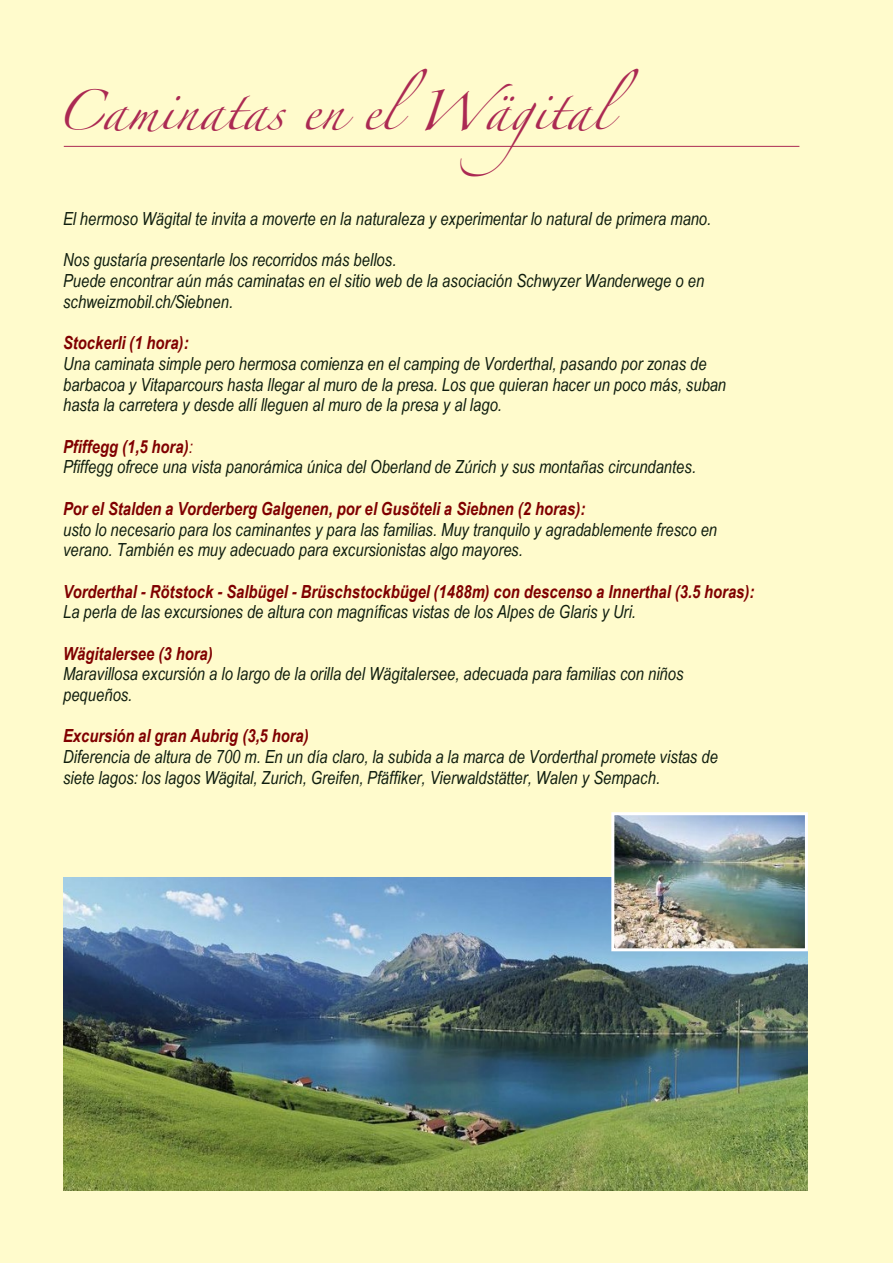
<style>
.page{position:relative;width:893px;height:1263px;background:#fffbcc}
.page>*{position:absolute;margin:0;border:0;box-sizing:border-box;transform-origin:0 0}
.t1{font:36px "Zapfino";color:#ab2953}
.t2{font:italic 18px/20.7px "Arial Narrow";letter-spacing:.005em;color:#0f1d0e}
.t3{font:italic 700 18px/20.5px "Arial Narrow";letter-spacing:.005em;color:#800000}
.s1{font-weight:700;color:#800000}
.s2{color:#800000}
.s3{font-weight:400;color:#0f1d0e}
</style>
<div class="page">
<hr style="left:64px;top:146px;width:735px;height:1px;background:#ab2953">
<img style="left:64px;top:877px;width:744px;height:314px">
<img style="left:610px;top:812px;width:198px;height:141px">
<p class="t1" style="left:55px;top:95px;width:585px">Caminatas en elWägital</p>
<p class="t2" style="left:63px;top:208px;width:650px">El hermoso Wägital te invita a moverte en la naturaleza y experimentar lo natural de primera mano.</p>
<p class="t2" style="left:63px;top:250px;width:643px">Nos gustaría presentarle los recorridos más bellos.<br>Puede encontrar aún más caminatas en el sitio web de la asociación Schwyzer Wanderwege o en schweizmobil.ch/Siebnen.</p>
<p class="t2" style="left:63px;top:332px;width:665px"><span class="s1">Stockerli (1 hora):<br></span>Una caminata simple pero hermosa comienza en el camping de Vorderthal, pasando por zonas de barbacoa y Vitaparcours hasta llegar al muro de la presa. Los que quieran hacer un poco más, suban hasta la carretera y desde allí lleguen al muro de la presa y al lago.</p>
<p class="t2" style="left:63px;top:436px;width:635px"><span class="s1">Pfiffegg (1,5 hora)</span><span class="s2">:<br></span>Pfiffegg ofrece una vista panorámica única del Oberland de Zúrich y sus montañas circundantes.</p>
<p class="t2" style="left:63px;top:498px;width:656px"><span class="s1">Por el Stalden a Vorderberg Galgenen, por el Gusöteli a Siebnen (2 horas):<br></span>usto lo necesario para los caminantes y para las familias. Muy tranquilo y agradablemente fresco en verano. También es muy adecuado para excursionistas algo mayores.</p>
<p class="t3" style="left:63px;top:581px;width:693px">Vorderthal - Rötstock - Salbügel - Brüschstockbügel (1488m) con descenso a Innerthal (3.5 horas):<br><span class="s3">La perla de las excursiones de altura con magníficas vistas de los Alpes de Glaris y Uri.</span></p>
<p class="t2" style="left:63px;top:643px;width:622px"><span class="s1">Wägitalersee (3 hora)<br></span>Maravillosa excursión a lo largo de la orilla del Wägitalersee, adecuada para familias con niños pequeños.</p>
<p class="t2" style="left:63px;top:725px;width:656px"><span class="s1">Excursión al gran Aubrig (3,5 hora)<br></span>Diferencia de altura de 700 m. En un día claro, la subida a la marca de Vorderthal promete vistas de siete lagos: los lagos Wägital, Zurich, Greifen, Pfäffiker, Vierwaldstätter, Walen y Sempach.</p>
</div>
